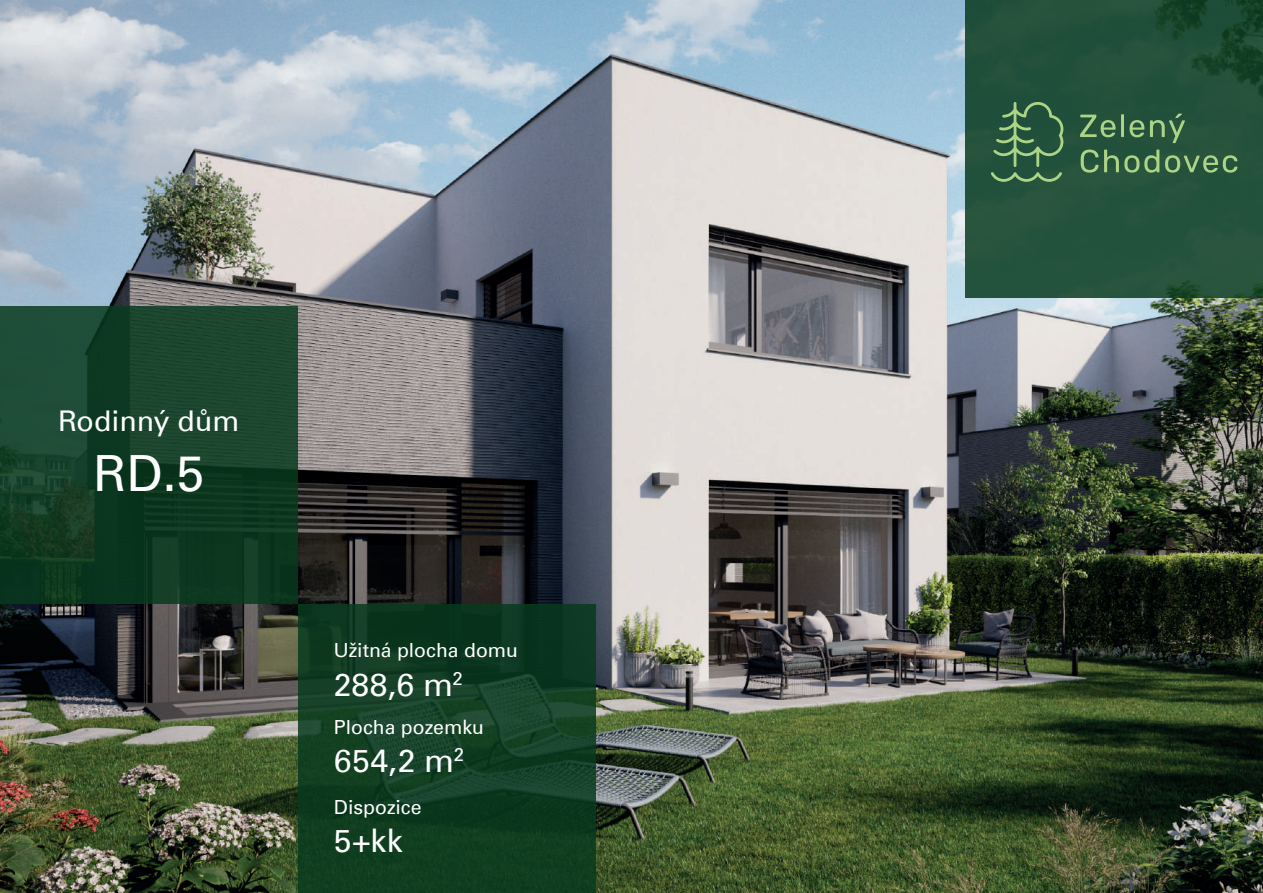
<style>
.page{position:relative;width:1263px;height:893px;background:#fff}
.page>*{position:absolute;margin:0;border:0;box-sizing:border-box;transform-origin:0 0}
.t1{font:49.95px "Univers Com 55 Roman";color:#fff}
.t2{font:31.8px "Univers Com 55 Roman";letter-spacing:.015em;color:#fff}
.t3{font:28.5px "Univers Com 55 Roman";color:#fff}
.t4{font:19.5px "Univers Com 55 Roman";color:#fff}
</style>
<div class="page">
<img style="left:0;top:0;width:1263px;height:893px">
<div style="left:965px;top:0;width:298px;height:298px;background:#23523c"></div>
<svg style="left:991px;top:102px;width:72px;height:80px"></svg>
<svg style="left:1080px;top:115px;width:35px;height:22px"></svg>
<svg style="left:1121px;top:114px;width:23px;height:23px"></svg>
<svg style="left:1150px;top:114px;width:35px;height:29px"></svg>
<svg style="left:1081px;top:150px;width:17px;height:23px"></svg>
<svg style="left:1104px;top:150px;width:55px;height:23px"></svg>
<svg style="left:1165px;top:155px;width:72px;height:18px"></svg>
<svg style="left:0;top:306px;width:298px;height:298px"></svg>
<svg style="left:298px;top:604px;width:297px;height:289px;fill:#103d20"></svg>
<h3 class="t3" style="left:58px;top:404px;width:183px">Rodinný dům</h3>
<h1 class="t1" style="left:93px;top:443px;width:113px">RD.5</h1>
<p class="t4" style="left:334px;top:639px;width:185px">Užitná plocha domu</p>
<h2 class="t2" style="left:334px;top:665px;width:130px">288,6 m<sup>2</sup></h2>
<p class="t4" style="left:334px;top:715px;width:152px">Plocha pozemku</p>
<h2 class="t2" style="left:334px;top:741px;width:132px">654,2 m<sup>2</sup></h2>
<p class="t4" style="left:334px;top:796px;width:89px">Dispozice</p>
<h2 class="t2" style="left:334px;top:821px;width:70px">5+kk</h2>
</div>
